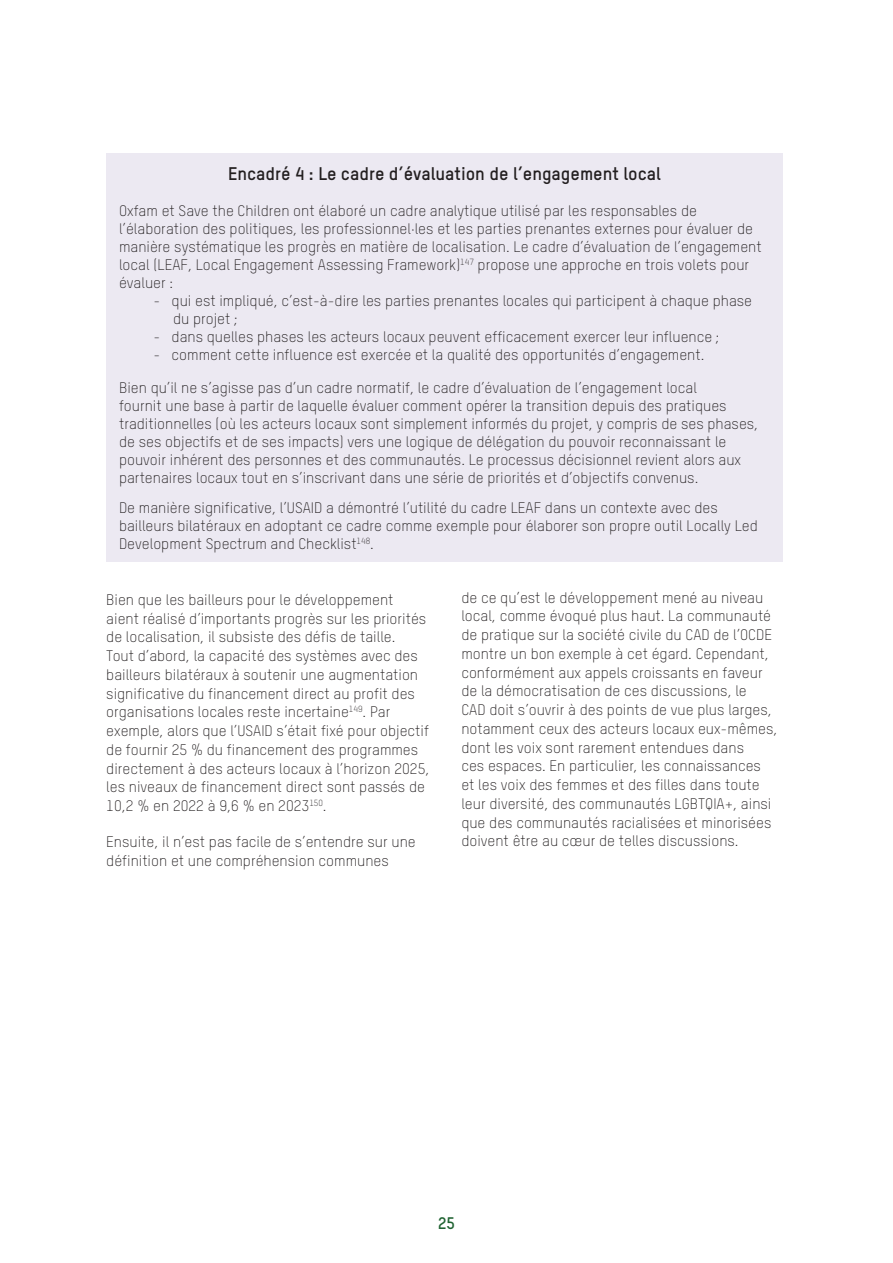
<style>
.page{position:relative;width:893px;height:1263px;background:#fff}
.page>*{position:absolute;margin:0;border:0;box-sizing:border-box;transform-origin:0 0}
.t1{font:700 18px "Oxfam TSTARPRO";color:#231f20}
.t2{font:700 16.5px "Oxfam TSTARPRO";color:#206332}
.t3{font:300 15px/18.8px "Oxfam TSTARPRO";color:#231f20}
</style>
<div class="page">
<div style="left:106px;top:153px;width:676px;height:409px;background:#ece9f2"></div>
<p class="t1" style="left:228px;top:162px;width:434px">Encadré 4 : Le cadre d’évaluation de l’engagement local</p>
<p class="t3" style="left:119px;top:201px;width:644px;line-height:18px">Oxfam et Save the Children ont élaboré un cadre analytique utilisé par les responsables de l’élaboration des politiques, les professionnel·les et les parties prenantes externes pour évaluer de manière systématique les progrès en matière de localisation. Le cadre d’évaluation de l’engagement local (LEAF, Local Engagement Assessing Framework)<sup>147</sup> propose une approche en trois volets pour évaluer :</p>
<p class="t3" style="left:173px;top:291px;width:581px;line-height:18px;text-indent:-20px">- qui est impliqué, c’est-à-dire les parties prenantes locales qui participent à chaque phase du projet ;</p>
<p class="t3" style="left:154px;top:327px;width:567px">- dans quelles phases les acteurs locaux peuvent efficacement exercer leur influence ;</p>
<p class="t3" style="left:154px;top:345px;width:552px">- comment cette influence est exercée et la qualité des opportunités d’engagement.</p>
<p class="t3" style="left:119px;top:378px;width:641px;line-height:18px">Bien qu’il ne s’agisse pas d’un cadre normatif, le cadre d’évaluation de l’engagement local<br>fournit une base à partir de laquelle évaluer comment opérer la transition depuis des pratiques traditionnelles (où les acteurs locaux sont simplement informés du projet, y compris de ses phases, de ses objectifs et de ses impacts) vers une logique de délégation du pouvoir reconnaissant le pouvoir inhérent des personnes et des communautés. Le processus décisionnel revient alors aux partenaires locaux tout en s’inscrivant dans une série de priorités et d’objectifs convenus.</p>
<p class="t3" style="left:119px;top:498px;width:640px;line-height:18px">De manière significative, l’USAID a démontré l’utilité du cadre LEAF dans un contexte avec des bailleurs bilatéraux en adoptant ce cadre comme exemple pour élaborer son propre outil Locally Led<br>Development Spectrum and Checklist<sup>148</sup>.</p>
<p class="t3" style="left:106px;top:590px;width:325px">Bien que les bailleurs pour le développement aient réalisé d’importants progrès sur les priorités de localisation, il subsiste des défis de taille.<br>Tout d’abord, la capacité des systèmes avec des bailleurs bilatéraux à soutenir une augmentation significative du financement direct au profit des organisations locales reste incertaine<sup>149</sup>. Par exemple, alors que l’USAID s’était fixé pour objectif de fournir 25 % du financement des programmes directement à des acteurs locaux à l’horizon 2025, les niveaux de financement direct sont passés de 10,2 % en 2022 à 9,6 % en 2023<sup>150</sup>.</p>
<p class="t3" style="left:106px;top:832px;width:311px">Ensuite, il n’est pas facile de s’entendre sur une définition et une compréhension communes</p>
<p class="t3" style="left:461px;top:588px;width:318px">de ce qu’est le développement mené au niveau local, comme évoqué plus haut. La communauté de pratique sur la société civile du CAD de l’OCDE montre un bon exemple à cet égard. Cependant, conformément aux appels croissants en faveur de la démocratisation de ces discussions, le<br>CAD doit s’ouvrir à des points de vue plus larges, notamment ceux des acteurs locaux eux-mêmes, dont les voix sont rarement entendues dans<br>ces espaces. En particulier, les connaissances et les voix des femmes et des filles dans toute leur diversité, des communautés LGBTQIA+, ainsi que des communautés racialisées et minorisées doivent être au cœur de telles discussions.</p>
<p class="t2" style="left:438px;top:1213px;width:18px">25</p>
</div>
